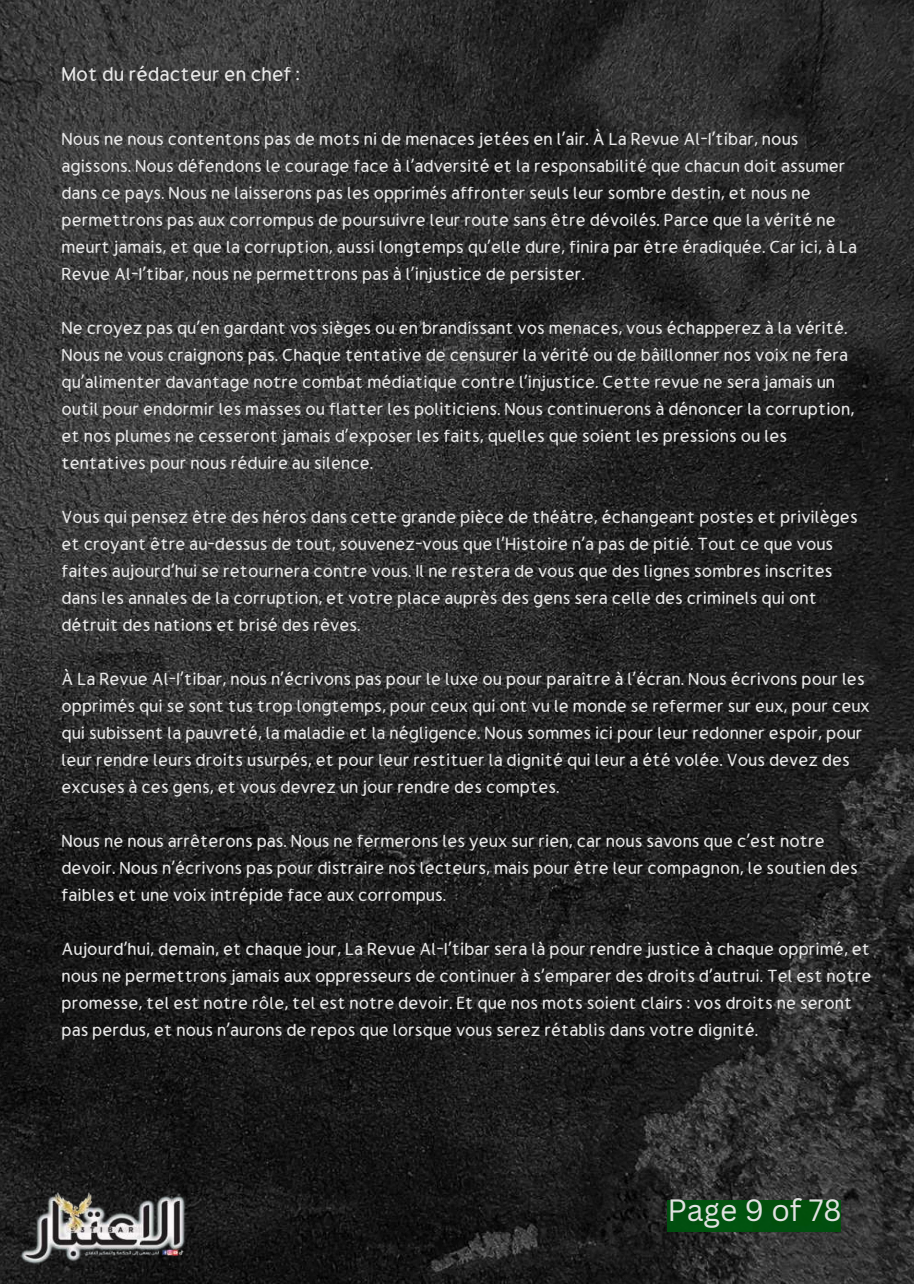
<style>
.page{position:relative;width:914px;height:1284px;background:#fff}
.page>*{position:absolute;margin:0;border:0;box-sizing:border-box;transform-origin:0 0}
.t1{font:30px "Canva Sans";color:#e2e3e2}
.t2{font:24px "Gumela Arabic";color:#e8e8e8}
.t3{font:21px/27px "Gumela Arabic";color:#e8e8e8}
</style>
<div class="page">
<img style="left:0;top:0;width:914px;height:1283px">
<img style="left:0;top:1176px;width:209px;height:107px">
<div style="left:667px;top:1200px;width:173px;height:31px;background:#014f0f"></div>
<p class="t2" style="left:61px;top:62px;width:240px">Mot du rédacteur en chef :</p>
<p class="t3" style="left:61px;top:127px;width:797px">Nous ne nous contentons pas de mots ni de menaces jetées en l’air. À La Revue Al-I’tibar, nous agissons. Nous défendons le courage face à l’adversité et la responsabilité que chacun doit assumer dans ce pays. Nous ne laisserons pas les opprimés affronter seuls leur sombre destin, et nous ne permettrons pas aux corrompus de poursuivre leur route sans être dévoilés. Parce que la vérité ne meurt jamais, et que la corruption, aussi longtemps qu’elle dure, finira par être éradiquée. Car ici, à La Revue Al-I’tibar, nous ne permettrons pas à l’injustice de persister.</p>
<p class="t3" style="left:61px;top:315px;width:794px">Ne croyez pas qu’en gardant vos sièges ou en brandissant vos menaces, vous échapperez à la vérité.<br>Nous ne vous craignons pas. Chaque tentative de censurer la vérité ou de bâillonner nos voix ne fera qu’alimenter davantage notre combat médiatique contre l’injustice. Cette revue ne sera jamais un outil pour endormir les masses ou flatter les politiciens. Nous continuerons à dénoncer la corruption, et nos plumes ne cesseront jamais d’exposer les faits, quelles que soient les pressions ou les tentatives pour nous réduire au silence.</p>
<p class="t3" style="left:61px;top:504px;width:797px">Vous qui pensez être des héros dans cette grande pièce de théâtre, échangeant postes et privilèges et croyant être au-dessus de tout, souvenez-vous que l’Histoire n’a pas de pitié. Tout ce que vous faites aujourd’hui se retournera contre vous. Il ne restera de vous que des lignes sombres inscrites dans les annales de la corruption, et votre place auprès des gens sera celle des criminels qui ont détruit des nations et brisé des rêves.</p>
<p class="t3" style="left:61px;top:666px;width:810px">À La Revue Al-I’tibar, nous n’écrivons pas pour le luxe ou pour paraître à l’écran. Nous écrivons pour les opprimés qui se sont tus trop longtemps, pour ceux qui ont vu le monde se refermer sur eux, pour ceux qui subissent la pauvreté, la maladie et la négligence. Nous sommes ici pour leur redonner espoir, pour leur rendre leurs droits usurpés, et pour leur restituer la dignité qui leur a été volée. Vous devez des excuses à ces gens, et vous devrez un jour rendre des comptes.</p>
<p class="t3" style="left:61px;top:828px;width:798px">Nous ne nous arrêterons pas. Nous ne fermerons les yeux sur rien, car nous savons que c’est notre devoir. Nous n’écrivons pas pour distraire nos lecteurs, mais pour être leur compagnon, le soutien des faibles et une voix intrépide face aux corrompus.</p>
<p class="t3" style="left:61px;top:936px;width:811px">Aujourd’hui, demain, et chaque jour, La Revue Al-I’tibar sera là pour rendre justice à chaque opprimé, et nous ne permettrons jamais aux oppresseurs de continuer à s’emparer des droits d’autrui. Tel est notre promesse, tel est notre rôle, tel est notre devoir. Et que nos mots soient clairs : vos droits ne seront pas perdus, et nous n’aurons de repos que lorsque vous serez rétablis dans votre dignité.</p>
<h1 class="t1" style="left:667px;top:1192px;width:176px">Page 9 of 78</h1>
</div>
